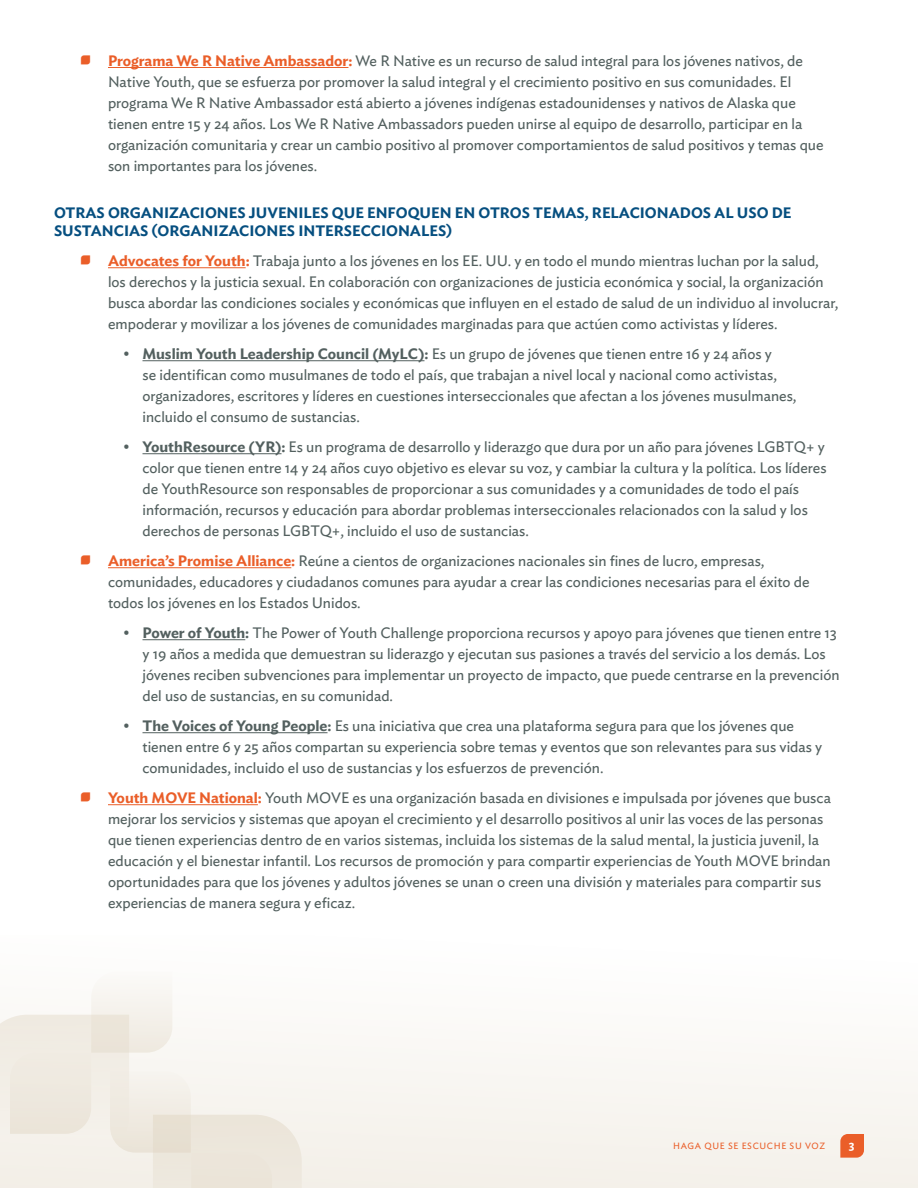
<style>
.page{position:relative;width:918px;height:1188px;background:#fff}
.page>*{position:absolute;margin:0;border:0;box-sizing:border-box;transform-origin:0 0}
.t1{font:15px/21px "Ideal Sans";color:#53605f}
.Heading_04{font:600 15px/18px "Ideal Sans";color:#064f80}
.t2{font:600 12px "Ideal Sans";color:#fff}
.t3{font:9px "Ideal Sans";letter-spacing:.075em;color:#ea5e29}
.s1{font-weight:600;color:#ea5e29}
.s2{font-weight:600}
</style>
<div class="page">
<hr style="left:108px;top:67px;width:240px;height:1px;background:#ea5e29">
<hr style="left:108px;top:267px;width:138px;height:1px;background:#ea5e29">
<hr style="left:142px;top:360px;width:282px;height:1px;background:#53605f">
<hr style="left:142px;top:453px;width:140px;height:1px;background:#53605f">
<hr style="left:108px;top:567px;width:183px;height:1px;background:#ea5e29">
<hr style="left:142px;top:639px;width:103px;height:1px;background:#53605f">
<hr style="left:142px;top:732px;width:186px;height:1px;background:#53605f">
<hr style="left:108px;top:804px;width:150px;height:1px;background:#ea5e29">
<div style="left:0;top:935px;width:918px;height:253px;background:#faf9f6"></div>
<svg style="left:0;top:1014px;width:324px;height:174px"></svg>
<svg style="left:840px;top:1134px;width:24px;height:24px"></svg>
<p class="t1" style="left:108px;top:49px;width:717px"><span class="s1">Programa We R Native Ambassador:</span> We R Native es un recurso de salud integral para los jóvenes nativos, de Native Youth, que se esfuerza por promover la salud integral y el crecimiento positivo en sus comunidades. El programa We R Native Ambassador está abierto a jóvenes indígenas estadounidenses y nativos de Alaska que tienen entre 15 y 24 años. Los We R Native Ambassadors pueden unirse al equipo de desarrollo, participar en la organización comunitaria y crear un cambio positivo al promover comportamientos de salud positivos y temas que son importantes para los jóvenes.</p>
<p class="Heading_04" style="left:54px;top:203px;width:739px">OTRAS ORGANIZACIONES JUVENILES QUE ENFOQUEN EN OTROS TEMAS, RELACIONADOS AL USO DE<br>SUSTANCIAS (ORGANIZACIONES INTERSECCIONALES)</p>
<p class="t1" style="left:108px;top:249px;width:732px"><span class="s1">Advocates for Youth:</span> Trabaja junto a los jóvenes en los EE. UU. y en todo el mundo mientras luchan por la salud, los derechos y la justicia sexual. En colaboración con organizaciones de justicia económica y social, la organización busca abordar las condiciones sociales y económicas que influyen en el estado de salud de un individuo al involucrar, empoderar y movilizar a los jóvenes de comunidades marginadas para que actúen como activistas y líderes.</p>
<p class="t1" style="left:142px;top:342px;width:655px;text-indent:-20px">• <span class="s2">Muslim Youth Leadership Council (MyLC):</span> Es un grupo de jóvenes que tienen entre 16 y 24 años y<br>se identifican como musulmanes de todo el país, que trabajan a nivel local y nacional como activistas, organizadores, escritores y líderes en cuestiones interseccionales que afectan a los jóvenes musulmanes, incluido el consumo de sustancias.</p>
<p class="t1" style="left:142px;top:435px;width:686px;text-indent:-20px">• <span class="s2">YouthResource (YR):</span> Es un programa de desarrollo y liderazgo que dura por un año para jóvenes LGBTQ+ y color que tienen entre 14 y 24 años cuyo objetivo es elevar su voz, y cambiar la cultura y la política. Los líderes de YouthResource son responsables de proporcionar a sus comunidades y a comunidades de todo el país información, recursos y educación para abordar problemas interseccionales relacionados con la salud y los derechos de personas LGBTQ+, incluido el uso de sustancias.</p>
<p class="t1" style="left:108px;top:549px;width:703px"><span class="s1">America’s Promise Alliance:</span> Reúne a cientos de organizaciones nacionales sin fines de lucro, empresas, comunidades, educadores y ciudadanos comunes para ayudar a crear las condiciones necesarias para el éxito de todos los jóvenes en los Estados Unidos.</p>
<p class="t1" style="left:142px;top:621px;width:699px;text-indent:-20px">• <span class="s2">Power of Youth:</span> The Power of Youth Challenge proporciona recursos y apoyo para jóvenes que tienen entre 13 y 19 años a medida que demuestran su liderazgo y ejecutan sus pasiones a través del servicio a los demás. Los jóvenes reciben subvenciones para implementar un proyecto de impacto, que puede centrarse en la prevención del uso de sustancias, en su comunidad.</p>
<p class="t1" style="left:142px;top:714px;width:681px;text-indent:-20px">• <span class="s2">The Voices of Young People:</span> Es una iniciativa que crea una plataforma segura para que los jóvenes que tienen entre 6 y 25 años compartan su experiencia sobre temas y eventos que son relevantes para sus vidas y comunidades, incluido el uso de sustancias y los esfuerzos de prevención.</p>
<p class="t1" style="left:108px;top:786px;width:724px"><span class="s1">Youth MOVE National:</span> Youth MOVE es una organización basada en divisiones e impulsada por jóvenes que busca mejorar los servicios y sistemas que apoyan el crecimiento y el desarrollo positivos al unir las voces de las personas que tienen experiencias dentro de en varios sistemas, incluida los sistemas de la salud mental, la justicia juvenil, la educación y el bienestar infantil. Los recursos de promoción y para compartir experiencias de Youth MOVE brindan oportunidades para que los jóvenes y adultos jóvenes se unan o creen una división y materiales para compartir sus experiencias de manera segura y eficaz.</p>
<p class="t3" style="left:673px;top:1139px;width:154px">HAGA QUE SE ESCUCHE SU VOZ</p>
<p class="t2" style="left:849px;top:1136px;width:7px">3</p>
</div>
